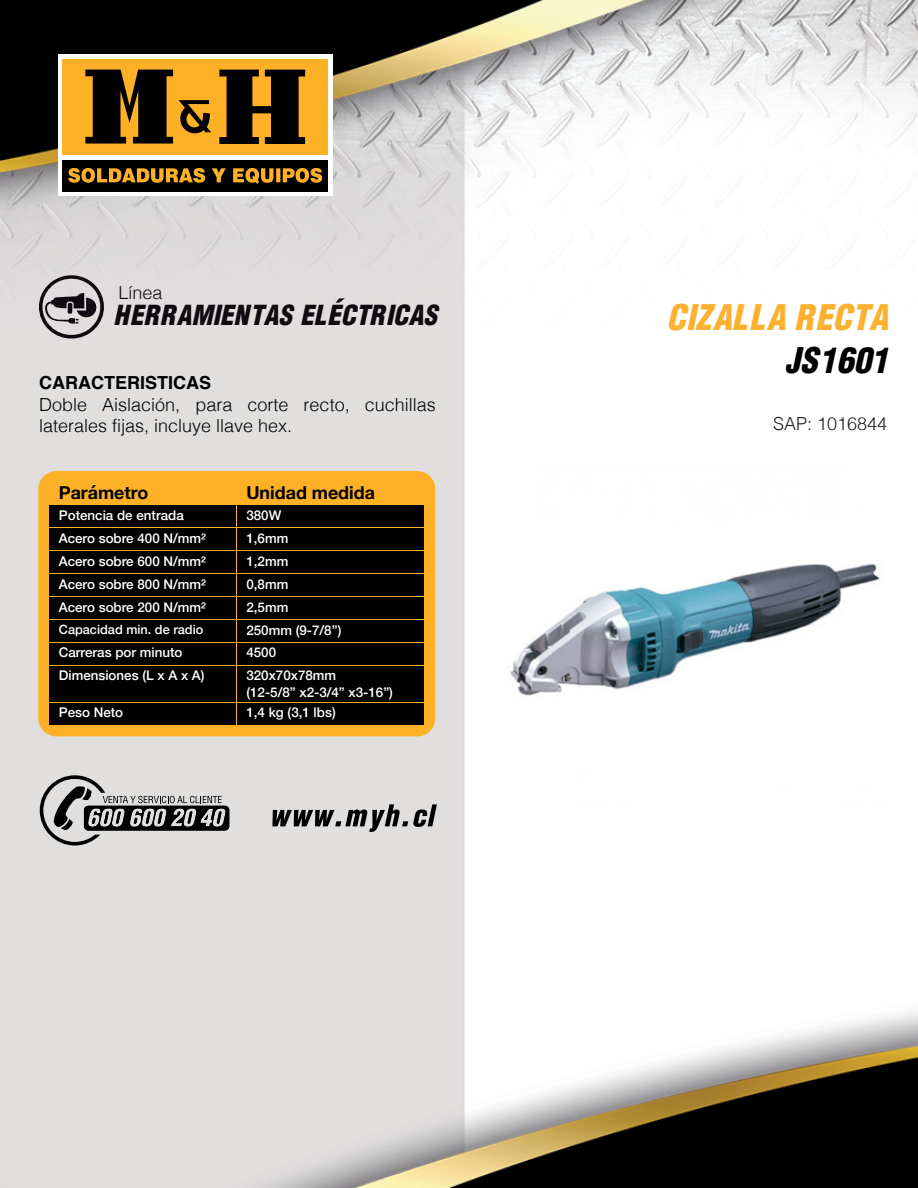
<style>
.page{position:relative;width:918px;height:1188px;background:#fff}
.page>*{position:absolute;margin:0;border:0;box-sizing:border-box;transform-origin:0 0}
.t1{font:italic 900 34.5px "Switzerland Cond";color:#fcb230}
.t2{font:italic 900 34.5px "Switzerland Cond";color:#000}
.t3{font:italic 900 27px "Switzerland Cond";color:#0f0b11}
.t4{font:300 18px/21.6px "Helvetica";color:#000}
.t5{font:700 18px "Helvetica";color:#000}
.t6{font:300 18px "Helvetica";color:#231f20}
.t7{font:300 18px "Helvetica";color:#0f0b11}
.t8{font:700 17.85px "Helvetica Neue";color:#000}
.t9{font:500 13.35px/23px "Helvetica Neue";color:#fff}
.t10{font:500 12.75px "Helvetica Neue";color:#fff}
</style>
<div class="page">
<img style="left:0;top:0;width:918px;height:1188px">
<div style="left:58px;top:54px;width:274px;height:142px;background:#fff"></div>
<div style="left:62px;top:160px;width:266px;height:31px;background:#000"></div>
<svg style="left:68px;top:168px;width:254px;height:16px"></svg>
<div style="left:62px;top:59px;width:266px;height:95px;background:#feb127"></div>
<svg style="left:85px;top:70px;width:88px;height:74px"></svg>
<svg style="left:219px;top:70px;width:86px;height:74px"></svg>
<svg style="left:179px;top:100px;width:32px;height:33px"></svg>
<svg style="left:40px;top:775px;width:189px;height:71px;background:#a09f9e"></svg>
<svg style="left:272px;top:804px;width:165px;height:28px;background:#949493"></svg>
<div style="left:38px;top:471px;width:397px;height:265px;background:#feb127;border-radius:18px"></div>
<div style="left:50px;top:506px;width:186px;height:21px;background:#000"></div>
<div style="left:50px;top:620px;width:186px;height:22px;background:#000"></div>
<div style="left:238px;top:506px;width:186px;height:21px;background:#000"></div>
<div style="left:50px;top:529px;width:186px;height:21px;background:#000"></div>
<div style="left:238px;top:529px;width:186px;height:21px;background:#000"></div>
<div style="left:50px;top:552px;width:186px;height:21px;background:#000"></div>
<div style="left:238px;top:552px;width:186px;height:21px;background:#000"></div>
<div style="left:50px;top:574px;width:186px;height:22px;background:#000"></div>
<div style="left:238px;top:574px;width:186px;height:22px;background:#000"></div>
<div style="left:50px;top:597px;width:186px;height:22px;background:#000"></div>
<div style="left:238px;top:597px;width:186px;height:22px;background:#000"></div>
<div style="left:238px;top:620px;width:186px;height:22px;background:#000"></div>
<div style="left:50px;top:643px;width:186px;height:22px;background:#000"></div>
<div style="left:238px;top:643px;width:186px;height:22px;background:#000"></div>
<div style="left:50px;top:666px;width:186px;height:36px;background:#000"></div>
<div style="left:238px;top:666px;width:186px;height:36px;background:#000"></div>
<div style="left:50px;top:703px;width:186px;height:22px;background:#000"></div>
<div style="left:238px;top:703px;width:186px;height:22px;background:#000"></div>
<svg style="left:34px;top:274px;width:74px;height:69px;background:#a7a5a6"></svg>
<img style="left:486px;top:433px;width:411px;height:412px">
<h3 class="t7" style="left:118px;top:278px;width:46px">Línea</h3>
<h2 class="t3" style="left:113px;top:298px;width:326px">HERRAMIENTAS ELÉCTRICAS</h2>
<h3 class="t5" style="left:39px;top:368px;width:173px">CARACTERISTICAS</h3>
<h3 class="t4" style="left:39px;top:392px;width:398px">Doble Aislación, para corte recto, cuchillas laterales fijas, incluye llave hex.</h3>
<h3 class="t8" style="left:59px;top:479px;width:91px">Parámetro</h3>
<p class="t9" style="left:59px;top:503px;width:126px">Potencia de entrada</p>
<h3 class="t8" style="left:246px;top:479px;width:130px">Unidad medida</h3>
<p class="t9" style="left:246px;top:503px;width:36px">380W</p>
<p class="t9" style="left:59px;top:525px;width:149px">Acero sobre 400 N/mm²</p>
<p class="t9" style="left:246px;top:525px;width:43px">1,6mm</p>
<p class="t9" style="left:59px;top:548px;width:149px">Acero sobre 600 N/mm²</p>
<p class="t9" style="left:246px;top:548px;width:43px">1,2mm</p>
<p class="t9" style="left:59px;top:571px;width:149px">Acero sobre 800 N/mm²</p>
<p class="t9" style="left:246px;top:571px;width:43px">0,8mm</p>
<p class="t9" style="left:59px;top:594px;width:149px">Acero sobre 200 N/mm²</p>
<p class="t9" style="left:246px;top:594px;width:96px">2,5mm<br>250mm (9-7/8”)</p>
<p class="t9" style="left:59px;top:640px;width:125px">Carreras por minuto</p>
<p class="t9" style="left:246px;top:640px;width:31px">4500</p>
<p class="t9" style="left:59px;top:663px;width:147px">Dimensiones (L x A x A)</p>
<p class="t9" style="left:246px;top:667px;width:148px;line-height:16px">320x70x78mm<br>(12-5/8” x2-3/4” x3-16”)</p>
<p class="t9" style="left:59px;top:700px;width:66px">Peso Neto</p>
<p class="t9" style="left:246px;top:700px;width:91px">1,4 kg (3,1 lbs)</p>
<p class="t10" style="left:59px;top:619px;width:146px">Capacidad min. de radio</p>
<h1 class="t1" style="left:667px;top:296px;width:223px">CIZALLA RECTA</h1>
<h1 class="t2" style="left:785px;top:339px;width:105px">JS1601</h1>
<h3 class="t6" style="left:773px;top:408px;width:116px">SAP: 1016844</h3>
</div>
